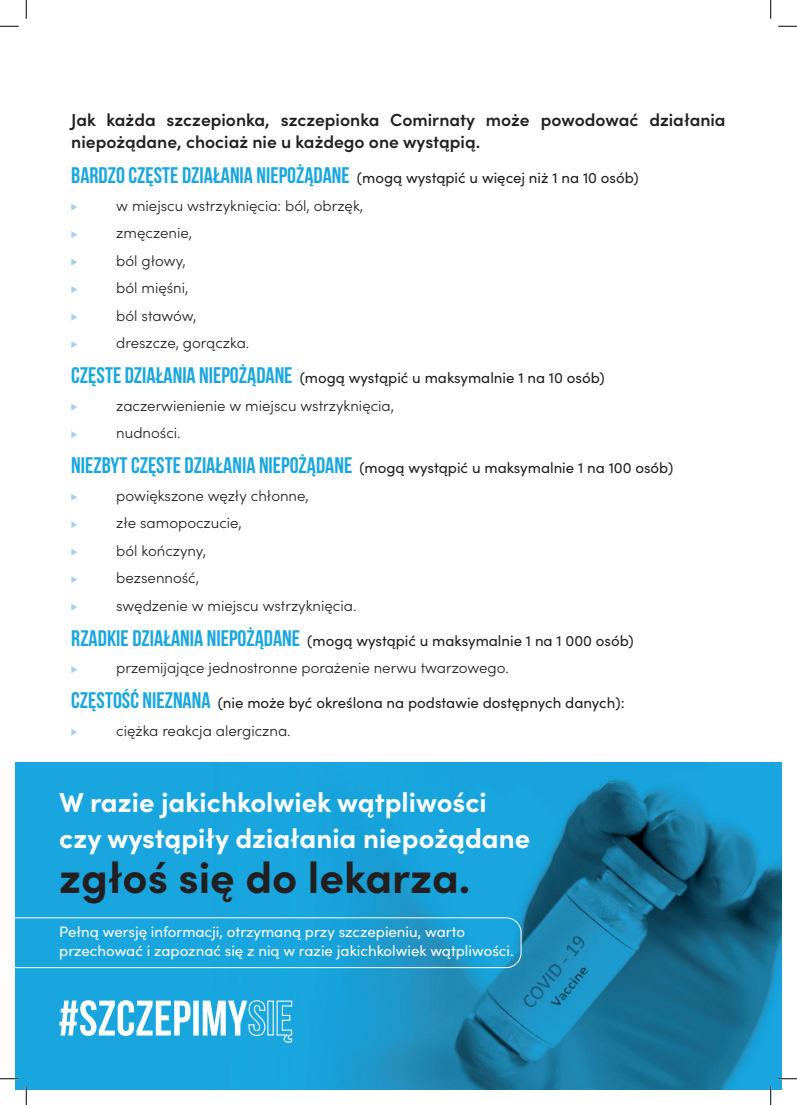
<style>
.page{position:relative;width:797px;height:1105px;background:#fff}
.page>*{position:absolute;margin:0;border:0;box-sizing:border-box;transform-origin:0 0}
.t1{font:700 43.75px "Sofia Pro";color:#231f20}
.t2{font:700 27.5px/36.2px "Sofia Pro";color:#fff}
.t3{font:600 17.5px/22.5px "Sofia Pro";color:#231f20}
.t4{font:300 15px/27.5px "Sofia Pro";color:#231f20}
.t5{font:15px/18.8px "Sofia Pro";color:#fff}
.t6{font:15px/27.5px "Sofia Pro";color:#231f20}
.s1{font-family:"Bebas Neue";font-weight:700;font-size:22.5px;color:#19a6df}
.s2{font-weight:400}
.s3{font-weight:300}
</style>
<div class="page">
<svg style="left:71px;top:204px;width:6px;height:7px"></svg>
<svg style="left:71px;top:231px;width:6px;height:7px"></svg>
<svg style="left:71px;top:259px;width:6px;height:7px"></svg>
<svg style="left:71px;top:286px;width:6px;height:7px"></svg>
<svg style="left:71px;top:314px;width:6px;height:7px"></svg>
<svg style="left:71px;top:341px;width:6px;height:7px"></svg>
<svg style="left:71px;top:404px;width:6px;height:7px"></svg>
<svg style="left:71px;top:431px;width:6px;height:7px"></svg>
<svg style="left:71px;top:494px;width:6px;height:7px"></svg>
<svg style="left:71px;top:521px;width:6px;height:7px"></svg>
<svg style="left:71px;top:549px;width:6px;height:7px"></svg>
<svg style="left:71px;top:576px;width:6px;height:7px"></svg>
<svg style="left:71px;top:604px;width:6px;height:7px"></svg>
<svg style="left:71px;top:666px;width:6px;height:7px"></svg>
<svg style="left:71px;top:729px;width:6px;height:7px"></svg>
<img style="left:16px;top:762px;width:765px;height:327px">
<svg style="left:59px;top:1000px;width:233px;height:43px"></svg>
<svg style="left:16px;top:917px;width:505px;height:51px;background:#22a5da"></svg>
<svg style="left:0;top:25px;width:19px;height:2px"></svg>
<svg style="left:778px;top:25px;width:19px;height:2px"></svg>
<svg style="left:0;top:1078px;width:19px;height:1px"></svg>
<svg style="left:778px;top:1078px;width:19px;height:1px"></svg>
<svg style="left:25px;top:0;width:2px;height:19px"></svg>
<svg style="left:25px;top:1086px;width:2px;height:19px"></svg>
<svg style="left:770px;top:0;width:1px;height:19px"></svg>
<svg style="left:770px;top:1086px;width:1px;height:19px"></svg>
<p class="t3" style="left:71px;top:107px;width:656px">Jak każda szczepionka, szczepionka Comirnaty może powodować działania niepożądane, chociaż nie u każdego one wystąpią.</p>
<p class="t4" style="left:116px;top:163px;width:524px;text-indent:-45px"><span class="s1">BARDZO CZĘSTE DZIAŁANIA NIEPOŻĄDANE</span> <span class="s2">(mogą wystąpić u więcej niż 1 na 10 osób) </span>w miejscu wstrzyknięcia: ból, obrzęk,<br>zmęczenie,<br>ból głowy,<br>ból mięśni,<br>ból stawów,<br>dreszcze, gorączka.</p>
<p class="t4" style="left:116px;top:363px;width:490px;text-indent:-45px"><span class="s1">CZĘSTE DZIAŁANIA NIEPOŻĄDANE</span> <span class="s2">(mogą wystąpić u maksymalnie 1 na 10 osób) </span>zaczerwienienie w miejscu wstrzyknięcia,<br>nudności.</p>
<p class="t4" style="left:116px;top:453px;width:558px;text-indent:-45px"><span class="s1">NIEZBYT CZĘSTE DZIAŁANIA NIEPOŻĄDANE</span> <span class="s2">(mogą wystąpić u maksymalnie 1 na 100 osób) </span>powiększone węzły chłonne,<br>złe samopoczucie,<br>ból kończyny,<br>bezsenność,<br>swędzenie w miejscu wstrzyknięcia.</p>
<p class="t4" style="left:116px;top:626px;width:519px;text-indent:-45px"><span class="s1">RZADKIE DZIAŁANIA NIEPOŻĄDANE</span> <span class="s2">(mogą wystąpić u maksymalnie 1 na 1 000 osób) </span>przemijające jednostronne porażenie nerwu twarzowego.</p>
<p class="t6" style="left:116px;top:688px;width:510px;text-indent:-45px"><span class="s1">CZĘSTOŚĆ NIEZNANA</span> (nie może być określona na podstawie dostępnych danych): <span class="s3">ciężka reakcja alergiczna.</span></p>
<h2 class="t2" style="left:59px;top:781px;width:472px">W razie jakichkolwiek wątpliwości czy wystąpiły działania niepożądane</h2>
<h1 class="t1" style="left:59px;top:844px;width:413px">zgłoś się do lekarza.</h1>
<p class="t5" style="left:59px;top:922px;width:456px">Pełną wersję informacji, otrzymaną przy szczepieniu, warto przechować i zapoznać się z nią w razie jakichkolwiek wątpliwości.</p>
</div>
